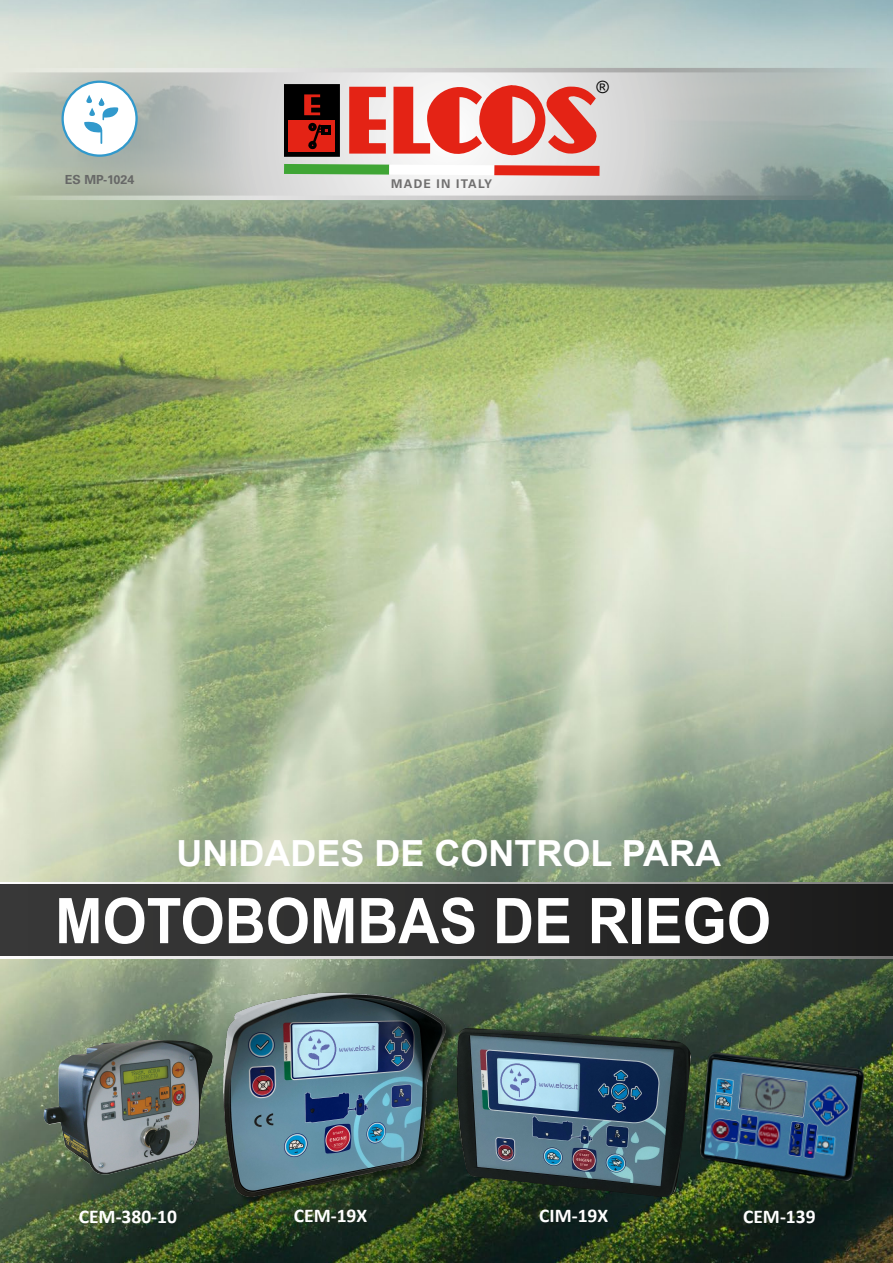
<style>
.page{position:relative;width:893px;height:1263px;background:#fff}
.page>*{position:absolute;margin:0;border:0;box-sizing:border-box;transform-origin:0 0}
.t1{font:700 63px "Arial Narrow";color:#fff;scale:1.1 1}
.t2{font:700 36px "Arial";color:#fff}
.t3{font:700 19.5px "Calibri";color:#fff}
.t4{font:16.95px "Arial";color:#070707}
.t5{font:700 12.45px "Univers LT Std";color:#676867}
.t6{font:700 12px "Univers LT Std";letter-spacing:.1em;color:#706f6f}
</style>
<div class="page">
<img style="left:0;top:0;width:893px;height:1263px">
<svg style="left:0;top:68px;width:893px;height:132px;background:#bac2be"></svg>
<div style="left:0;top:882px;width:893px;height:76px;background:linear-gradient(to right,#fff,#818080)"></div>
<div style="left:0;top:884px;width:893px;height:72px;background:linear-gradient(to right,#3a3a3a,#1c1c1c)"></div>
<svg style="left:284px;top:75px;width:316px;height:101px"></svg>
<div style="left:63px;top:82px;width:73px;height:73px;background:#fff;border-radius:50%"></div>
<div style="left:61px;top:81px;width:77px;height:76px;border:2px solid #3199cc;border-radius:50%"></div>
<svg style="left:84px;top:95px;width:35px;height:49px"></svg>
<div style="left:225px;top:994px;width:229px;height:212px;background:#000;opacity:.45"></div>
<img style="left:219px;top:992px;width:229px;height:205px">
<img style="left:457px;top:1029px;width:210px;height:168px">
<img style="left:667px;top:1006px;width:226px;height:226px">
<img style="left:50px;top:1040px;width:98px;height:68px">
<p class="t5" style="left:65px;top:172px;width:71px">ES MP-1024</p>
<p class="t6" style="left:391px;top:177px;width:102px">MADE IN ITALY</p>
<p class="t4" style="left:596px;top:75px;width:14px">®</p>
<h2 class="t2" style="left:176px;top:828px;width:546px">UNIDADES DE CONTROL PARA</h2>
<h1 class="t1" style="left:55px;top:873px;width:652px">MOTOBOMBAS DE RIEGO</h1>
<p class="t3" style="left:79px;top:1202px;width:100px">CEM-380-10</p>
<p class="t3" style="left:294px;top:1201px;width:75px">CEM-19X</p>
<p class="t3" style="left:539px;top:1201px;width:71px">CIM-19X</p>
<p class="t3" style="left:743px;top:1203px;width:74px">CEM-139</p>
</div>
